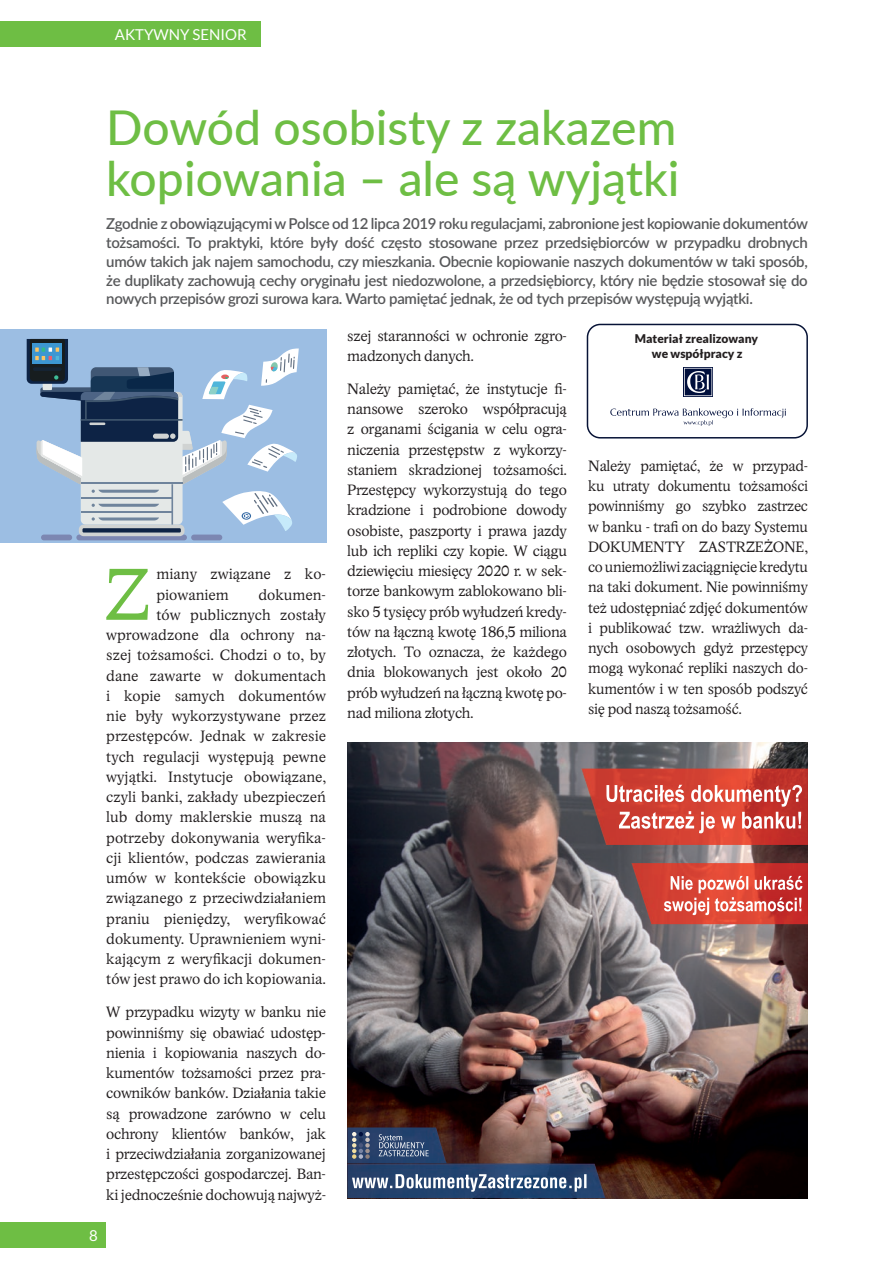
<style>
.page{position:relative;width:893px;height:1263px;background:#fff}
.page>*{position:absolute;margin:0;border:0;box-sizing:border-box;transform-origin:0 0}
.t1{font:73.35px "Academica Light Pro";color:#6ebe44}
.t2{font:500 48px/51px "Lato";color:#6ebe44}
.t3{font:15px/20.2px "Academica Light Pro";color:#231f20;text-align:justify}
.t4{font:600 15px/18.8px "Lato";letter-spacing:-.02em;color:#57585a;text-align:justify}
.t5{font:15px/20.2px "Academica Light Pro";letter-spacing:-.02em;color:#231f20}
.t6{font:15px "Lato";color:#fff}
.t7{font:900 12px/15px "Lato";color:#231f20;text-align:center}
</style>
<div class="page">
<img style="left:347px;top:742px;width:461px;height:456px">
<img style="left:581px;top:768px;width:227px;height:77px">
<svg style="left:606px;top:785px;width:196px;height:48px"></svg>
<img style="left:347px;top:1163px;width:259px;height:35px">
<img style="left:631px;top:863px;width:177px;height:61px">
<svg style="left:664px;top:876px;width:138px;height:39px"></svg>
<svg style="left:352px;top:1174px;width:234px;height:18px"></svg>
<img style="left:347px;top:1127px;width:100px;height:36px">
<svg style="left:352px;top:1132px;width:18px;height:27px"></svg>
<svg style="left:379px;top:1134px;width:50px;height:22px"></svg>
<div style="left:0;top:330px;width:326px;height:213px;background:#9cbee3"></div>
<svg style="left:76px;top:535px;width:111px;height:5px"></svg>
<div style="left:41px;top:535px;width:31px;height:5px;background:#7c87b2;border-radius:3px"></div>
<div style="left:191px;top:535px;width:31px;height:5px;background:#7c87b2;border-radius:3px"></div>
<svg style="left:79px;top:524px;width:106px;height:12px"></svg>
<hr style="left:82px;top:528px;width:99px;height:4px;background:#0d2345">
<svg style="left:27px;top:339px;width:272px;height:192px"></svg>
<div style="left:587px;top:324px;width:221px;height:114px;border:2px solid #071336;border-radius:13px"></div>
<svg style="left:683px;top:367px;width:30px;height:30px"></svg>
<svg style="left:684px;top:368px;width:28px;height:28px"></svg>
<svg style="left:610px;top:408px;width:176px;height:18px"></svg>
<div style="left:0;top:1222px;width:106px;height:25px;background:#6ebe44"></div>
<div style="left:0;top:21px;width:261px;height:26px;background:#6ebe44"></div>
<p class="t6" style="left:115px;top:26px;width:133px">AKTYWNY SENIOR</p>
<h2 class="t2" style="left:106px;top:100px;width:575px">Dowód osobisty z zakazem kopiowania – ale są wyjątki</h2>
<p class="t4" style="left:106px;top:214px;width:703px">Zgodnie z obowiązującymi w Polsce od 12 lipca 2019 roku regulacjami, zabronione jest kopiowanie dokumentów tożsamości. To praktyki, które były dość często stosowane przez przedsiębiorców w przypadku drobnych umów takich jak najem samochodu, czy mieszkania. Obecnie kopiowanie naszych dokumentów w taki sposób, że duplikaty zachowują cechy oryginału jest niedozwolone, a przedsiębiorcy, który nie będzie stosował się do nowych przepisów grozi surowa kara. Warto pamiętać jednak, że od tych przepisów występują wyjątki.</p>
<p class="t7" style="left:635px;top:331px;width:125px">Materiał zrealizowany we współpracy z</p>
<p class="t5" style="left:347px;top:326px;width:221px">szej staranności w ochronie zgro&shy;madzonych danych.</p>
<p class="t3" style="left:347px;top:379px;width:221px">Należy pamiętać, że instytucje fi&shy;nansowe szeroko współpracują z organami ścigania w celu ogra&shy;niczenia przestępstw z wykorzy&shy;staniem skradzionej tożsamości.<br>Przestępcy wykorzystują do tego kradzione i podrobione dowody osobiste, paszporty i prawa jazdy lub ich repliki czy kopie. W ciągu dziewięciu miesięcy 2020 r. w sek&shy;torze bankowym zablokowano bli&shy;sko 5 tysięcy prób wyłudzeń kredy&shy;tów na łączną kwotę 186,5 miliona złotych. To oznacza, że każdego dnia blokowanych jest około 20 prób wyłudzeń na łączną kwotę po&shy;nad miliona złotych.</p>
<p class="t3" style="left:588px;top:456px;width:221px">Należy pamiętać, że w przypad&shy;ku utraty dokumentu tożsamości powinniśmy go szybko zastrzec w banku - trafi on do bazy Systemu DOKUMENTY ZASTRZEŻONE, co uniemożliwi zaciągnięcie kredytu na taki dokument. Nie powinniśmy też udostępniać zdjęć dokumentów i publikować tzw. wrażliwych da&shy;nych osobowych gdyż przestępcy mogą wykonać repliki naszych do&shy;kumentów i w ten sposób podszyć się pod naszą tożsamość.</p>
<h1 class="t1" style="left:104px;top:553px;width:48px">Z</h1>
<p class="t3" style="left:157px;top:564px;width:171px">miany związane z ko&shy;piowaniem</p>
<p class="t3" style="left:106px;top:585px;width:221px;text-align:right">dokumen-<br>tów publicznych zostały wprowadzone dla ochrony na&shy;szej tożsamości. Chodzi o to, by dane zawarte w dokumentach i kopie samych dokumentów nie były wykorzystywane przez przestępców. Jednak w zakresie tych regulacji występują pewne wyjątki. Instytucje obowiązane, czyli banki, zakłady ubezpieczeń lub domy maklerskie muszą na potrzeby dokonywania weryfika&shy;cji klientów, podczas zawierania umów w kontekście obowiązku związanego z przeciwdziałaniem praniu pieniędzy, weryfikować dokumenty. Uprawnieniem wyni&shy;kającym z weryfikacji dokumen&shy;tów jest prawo do ich kopiowania.</p>
<p class="t3" style="left:106px;top:1002px;width:221px">W przypadku wizyty w banku nie powinniśmy się obawiać udostęp&shy;nienia i kopiowania naszych do&shy;kumentów tożsamości przez pra&shy;cowników banków. Działania takie są prowadzone zarówno w celu ochrony klientów banków, jak i przeciwdziałania zorganizowanej przestępczości gospodarczej. Ban&shy;ki jednocześnie dochowują najwyż-</p>
<p class="t6" style="left:89px;top:1227px;width:10px">8</p>
</div>
